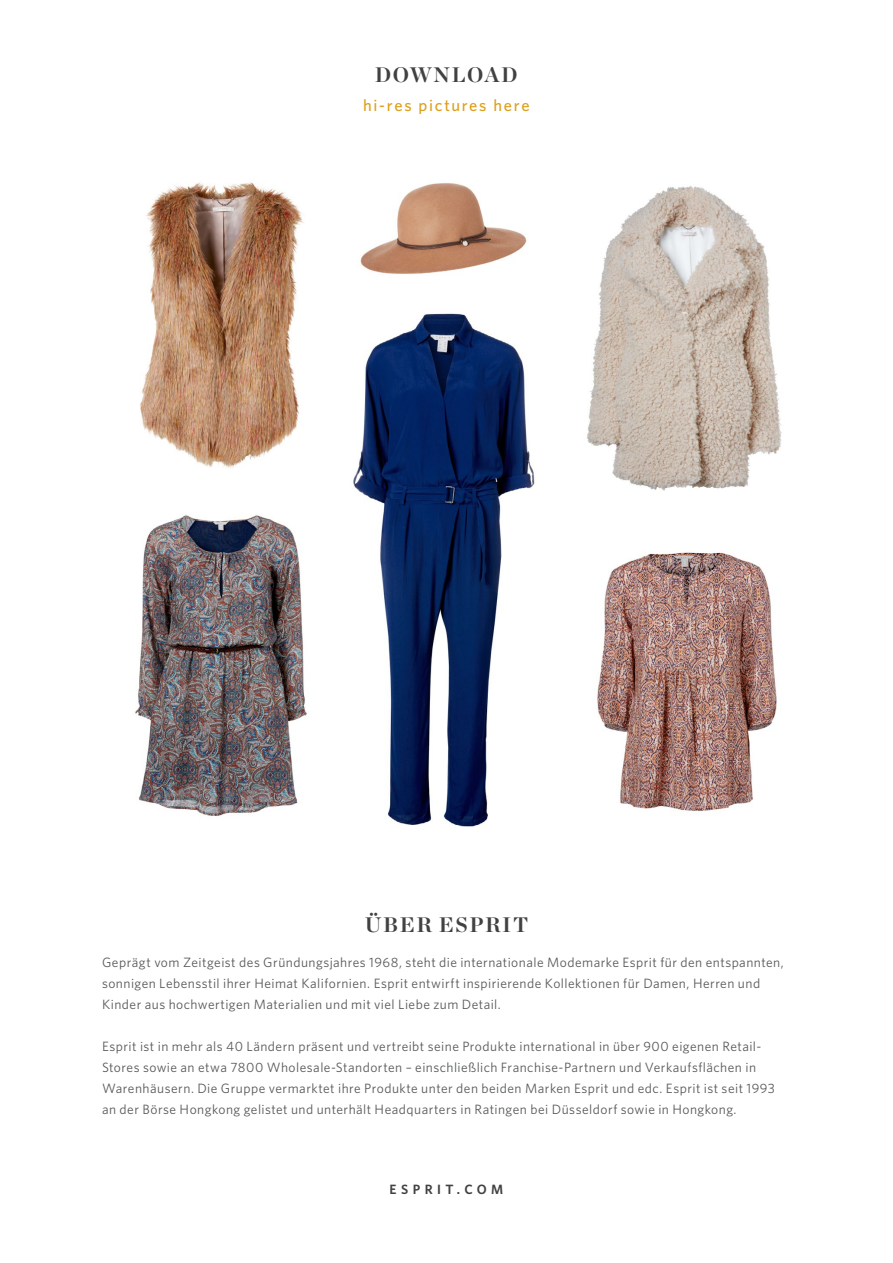
<style>
.page{position:relative;width:893px;height:1263px;background:#fff}
.page>*{position:absolute;margin:0;border:0;box-sizing:border-box;transform-origin:0 0}
.t1{font:700 21px "Chronicle Display";letter-spacing:.075em;color:#414042}
.t2{font:500 16.5px "Whitney";letter-spacing:.1em;color:#dda01c}
.t3{font:13.5px/21px "Whitney";letter-spacing:.035em;color:#58595b}
.t4{font:600 13.5px "Whitney";letter-spacing:.33em;color:#414042}
</style>
<div class="page">
<img style="left:360px;top:183px;width:167px;height:91px">
<img style="left:135px;top:515px;width:172px;height:301px">
<img style="left:597px;top:551px;width:180px;height:260px">
<img style="left:353px;top:313px;width:182px;height:514px">
<img style="left:140px;top:182px;width:164px;height:286px">
<img style="left:587px;top:186px;width:195px;height:305px">
<h1 class="t1" style="left:375px;top:58px;width:144px">DOWNLOAD</h1>
<p class="t2" style="left:363px;top:94px;width:168px">hi-res pictures here</p>
<h1 class="t1" style="left:365px;top:908px;width:165px">ÜBER ESPRIT</h1>
<p class="t3" style="left:102px;top:952px;width:683px">Geprägt vom Zeitgeist des Gründungsjahres 1968, steht die internationale Modemarke Esprit für den entspannten, sonnigen Lebensstil ihrer Heimat Kalifornien. Esprit entwirft inspirierende Kollektionen für Damen, Herren und<br>Kinder aus hochwertigen Materialien und mit viel Liebe zum Detail.</p>
<p class="t3" style="left:102px;top:1036px;width:674px">Esprit ist in mehr als 40 Ländern präsent und vertreibt seine Produkte international in über 900 eigenen Retail-Stores sowie an etwa 7800 Wholesale-Standorten – einschließlich Franchise-Partnern und Verkaufsflächen in Warenhäusern. Die Gruppe vermarktet ihre Produkte unter den beiden Marken Esprit und edc. Esprit ist seit 1993 an der Börse Hongkong gelistet und unterhält Headquarters in Ratingen bei Düsseldorf sowie in Hongkong.</p>
<p class="t4" style="left:390px;top:1180px;width:115px">ESPRIT.COM</p>
</div>
